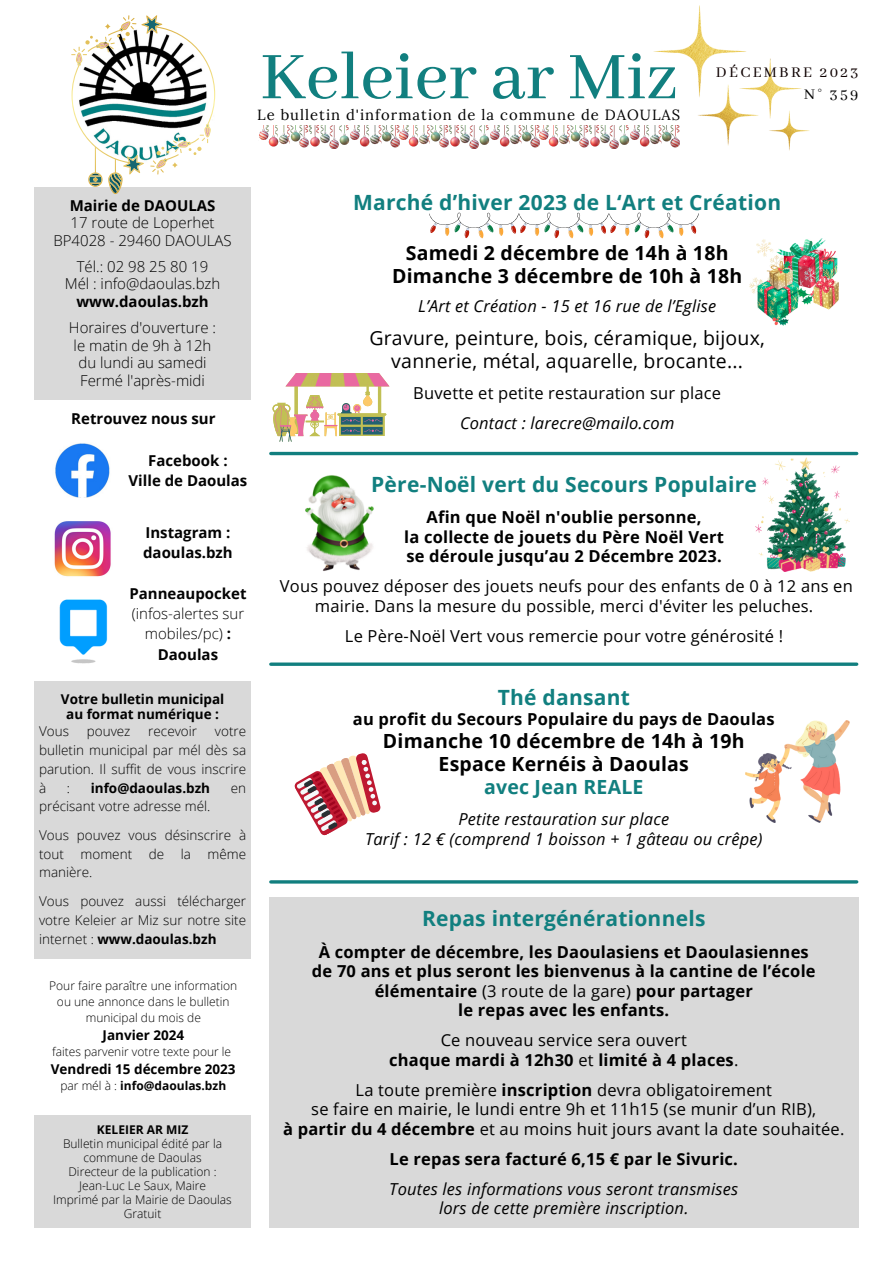
<style>
.page{position:relative;width:893px;height:1264px;background:#fff}
.page>*{position:absolute;margin:0;border:0;box-sizing:border-box;transform-origin:0 0}
.t1{font:500 73.5px "Abhaya Libre";color:#117f7f}
.t2{font:700 21px "Open Sans";letter-spacing:.01em;color:#117f7f}
.t3{font:700 19.5px "Open Sans";letter-spacing:.015em;color:#000}
.t4{font:19.5px "Open Sans";letter-spacing:.01em;color:#000}
.t5{font:700 19.5px "Open Sans";letter-spacing:.01em;color:#117f7f}
.t6{font:16.5px/19.5px "Open Sans";letter-spacing:.01em;color:#000;text-align:center}
.t7{font:700 16.5px/19.5px "Open Sans";letter-spacing:.01em;color:#000;text-align:center}
.t8{font:italic 16.5px "Open Sans";letter-spacing:.01em;color:#000}
.t9{font:16.5px "Abhaya Libre";letter-spacing:.14em;color:#0e0000}
.t10{font:16.5px "Abhaya Libre";color:#000}
.t11{font:300 15px "Open Sans";color:#000}
.t12{font:700 15px "Open Sans";color:#030303}
.t13{font:700 15px "Open Sans";color:#000}
.t14{font:300 15px/20.2px "Open Sans";color:#030303;text-align:center}
.t15{font:14.7px "Lora";letter-spacing:.07em;color:#000}
.t16{font:300 13.5px/18.8px "Open Sans";color:#000;text-align:justify}
.t17{font:700 13.5px "Open Sans";color:#000}
.t18{font:300 12px/14px "Open Sans";color:#000;text-align:center}
.t19{font:300 12px/16px "Open Sans";color:#030303;text-align:center}
.t20{font:700 12px "Open Sans";color:#030303}
.t21{font:700 12px "Open Sans";color:#000}
.s1{font-weight:700}
.s2{font-weight:300}
.s3{font-weight:400}
</style>
<div class="page">
<div style="left:34px;top:187px;width:217px;height:212px;background:#d9d9d9"></div>
<div style="left:34px;top:1115px;width:217px;height:112px;background:#d9d9d9"></div>
<div style="left:34px;top:681px;width:217px;height:278px;background:#d9d9d9"></div>
<img style="left:55px;top:443px;width:55px;height:54px">
<img style="left:54px;top:521px;width:57px;height:56px">
<img style="left:59px;top:599px;width:49px;height:65px">
<hr style="left:271px;top:880px;width:585px;height:3px;background:#117f7f">
<svg style="left:271px;top:662px;width:585px;height:4px;background:#369292"></svg>
<div style="left:269px;top:897px;width:589px;height:330px;background:#d9d9d9"></div>
<hr style="left:271px;top:452px;width:585px;height:3px;background:#117f7f">
<svg style="left:294px;top:753px;width:87px;height:83px"></svg>
<img style="left:746px;top:720px;width:103px;height:102px">
<img style="left:758px;top:59px;width:51px;height:92px">
<img style="left:654px;top:6px;width:104px;height:139px">
<img style="left:749px;top:238px;width:89px;height:87px">
<svg style="left:429px;top:213px;width:269px;height:25px"></svg>
<img style="left:755px;top:457px;width:94px;height:114px">
<img style="left:305px;top:475px;width:69px;height:96px">
<svg style="left:272px;top:373px;width:117px;height:68px"></svg>
<svg style="left:71px;top:15px;width:144px;height:179px"></svg>
<img style="left:259px;top:125px;width:420px;height:24px">
<p class="t1" style="left:260px;top:36px;width:418px">Keleier ar Miz</p>
<p class="t15" style="left:257px;top:105px;width:424px">Le bulletin d'information de la commune de DAOULAS</p>
<p class="t9" style="left:715px;top:63px;width:144px">DÉCEMBRE 2023</p>
<p class="t10" style="left:804px;top:85px;width:56px">N° 359</p>
<p class="t13" style="left:70px;top:195px;width:147px">Mairie de DAOULAS</p>
<p class="t11" style="left:70px;top:212px;width:145px">17 route de Loperhet</p>
<p class="t11" style="left:53px;top:230px;width:180px">BP4028 - 29460 DAOULAS</p>
<p class="t11" style="left:77px;top:256px;width:133px">Tél.: 02 98 25 80 19</p>
<p class="t11" style="left:65px;top:273px;width:157px">Mél : info@daoulas.bzh</p>
<p class="t13" style="left:76px;top:291px;width:134px">www.daoulas.bzh</p>
<p class="t11" style="left:69px;top:317px;width:149px">Horaires d'ouverture :</p>
<p class="t11" style="left:74px;top:335px;width:139px">le matin de 9h à 12h</p>
<p class="t11" style="left:78px;top:352px;width:130px">du lundi au samedi</p>
<p class="t11" style="left:80px;top:369px;width:126px">Fermé l'après-midi</p>
<p class="t12" style="left:71px;top:408px;width:146px">Retrouvez nous sur</p>
<p class="t12" style="left:148px;top:450px;width:81px">Facebook :</p>
<p class="t12" style="left:128px;top:470px;width:120px">Ville de Daoulas</p>
<p class="t12" style="left:145px;top:522px;width:86px">Instagram :</p>
<p class="t12" style="left:143px;top:542px;width:91px">daoulas.bzh</p>
<p class="t12" style="left:129px;top:582px;width:118px">Panneaupocket</p>
<p class="t14" style="left:132px;top:603px;width:114px">(infos-alertes sur mobiles/pc) <span class="s1">:</span></p>
<p class="t12" style="left:158px;top:643px;width:62px">Daoulas</p>
<p class="t17" style="left:61px;top:689px;width:165px">Votre bulletin municipal</p>
<p class="t17" style="left:66px;top:705px;width:154px">au format numérique :</p>
<p class="t16" style="left:39px;top:721px;width:31px">Vous</p>
<p class="t16" style="left:87px;top:721px;width:45px">pouvez</p>
<p class="t16" style="left:148px;top:721px;width:50px">recevoir</p>
<p class="t16" style="left:39px;top:721px;width:208px;text-indent:176px">votre bulletin municipal par mél dès sa parution. Il suffit de vous inscrire à</p>
<p class="t16" style="left:67px;top:778px;width:5px">:</p>
<p class="t17" style="left:91px;top:778px;width:121px">info@daoulas.bzh</p>
<p class="t16" style="left:231px;top:778px;width:17px">en</p>
<p class="t16" style="left:39px;top:796px;width:173px">précisant votre adresse mél.</p>
<p class="t16" style="left:39px;top:825px;width:208px">Vous pouvez vous désinscrire à tout moment de la même manière.</p>
<p class="t16" style="left:39px;top:891px;width:208px">Vous pouvez aussi télécharger votre Keleier ar Miz sur notre site internet : <span class="s1">www.daoulas.bzh</span></p>
<p class="t19" style="left:49px;top:977px;width:189px">Pour faire paraître une information</p>
<p class="t19" style="left:57px;top:993px;width:174px">ou une annonce dans le bulletin municipal du mois de</p>
<p class="t17" style="left:102px;top:1025px;width:83px">Janvier 2024</p>
<p class="t19" style="left:52px;top:1043px;width:180px">faites parvenir votre texte pour le</p>
<p class="t17" style="left:51px;top:1059px;width:186px">Vendredi 15 décembre 2023</p>
<p class="t20" style="left:60px;top:1077px;width:167px"><span class="s2">par mél à :</span> info@daoulas.bzh</p>
<p class="t21" style="left:97px;top:1120px;width:93px">KELEIER AR MIZ</p>
<p class="t18" style="left:63px;top:1136px;width:160px">Bulletin municipal édité par la commune de Daoulas</p>
<p class="t18" style="left:68px;top:1163px;width:149px">Directeur de la publication :</p>
<p class="t18" style="left:79px;top:1177px;width:128px">Jean-Luc Le Saux, Maire</p>
<p class="t18" style="left:53px;top:1191px;width:180px">Imprimé par la Mairie de Daoulas</p>
<p class="t18" style="left:124px;top:1205px;width:39px">Gratuit</p>
<p class="t2" style="left:353px;top:188px;width:429px">Marché d’hiver 2023 de L‘Art et Création</p>
<p class="t3" style="left:406px;top:239px;width:324px">Samedi 2 décembre de 14h à 18h</p>
<p class="t3" style="left:392px;top:262px;width:351px">Dimanche 3 décembre de 10h à 18h</p>
<p class="t8" style="left:418px;top:294px;width:299px">L’Art et Création - 15 et 16 rue de l’Eglise</p>
<p class="t4" style="left:369px;top:324px;width:397px">Gravure, peinture, bois, céramique, bijoux,</p>
<p class="t4" style="left:391px;top:347px;width:353px">vannerie, métal, aquarelle, brocante...</p>
<p class="t6" style="left:413px;top:383px;width:309px">Buvette et petite restauration sur place</p>
<p class="t8" style="left:460px;top:411px;width:216px">Contact : larecre@mailo.com</p>
<p class="t2" style="left:371px;top:469px;width:387px">Père-Noël vert du Secours Populaire</p>
<p class="t7" style="left:426px;top:507px;width:277px">Afin que Noël n'oublie personne,</p>
<p class="t7" style="left:404px;top:526px;width:321px">la collecte de jouets du Père Noël Vert</p>
<p class="t7" style="left:406px;top:546px;width:317px">se déroule jusqu’au 2 Décembre 2023.</p>
<p class="t6" style="left:280px;top:576px;width:574px">Vous pouvez déposer des jouets neufs pour des enfants de 0 à 12 ans en mairie. Dans la mesure du possible, merci d'éviter les peluches.</p>
<p class="t6" style="left:345px;top:625px;width:440px">Le Père-Noël Vert vous remercie pour votre générosité !</p>
<p class="t2" style="left:497px;top:682px;width:134px">Thé dansant</p>
<p class="t7" style="left:353px;top:709px;width:423px">au profit du Secours Populaire du pays de Daoulas</p>
<p class="t3" style="left:383px;top:727px;width:363px">Dimanche 10 décembre de 14h à 19h</p>
<p class="t3" style="left:438px;top:750px;width:252px">Espace Kernéis à Daoulas</p>
<p class="t5" style="left:484px;top:773px;width:161px">avec Jean REALE</p>
<p class="t8" style="left:458px;top:807px;width:212px">Petite restauration sur place</p>
<p class="t8" style="left:365px;top:827px;width:399px">Tarif : 12 € (comprend 1 boisson + 1 gâteau ou crêpe)</p>
<p class="t2" style="left:422px;top:904px;width:285px">Repas intergénérationnels</p>
<p class="t7" style="left:319px;top:941px;width:491px">À compter de décembre, les Daoulasiens et Daoulasiennes</p>
<p class="t7" style="left:312px;top:961px;width:505px">de 70 ans et plus seront les bienvenus à la cantine de l’école élémentaire <span class="s3">(3 route de la gare)</span> pour partager</p>
<p class="t7" style="left:458px;top:1000px;width:212px">le repas avec les enfants.</p>
<p class="t6" style="left:440px;top:1030px;width:248px">Ce nouveau service sera ouvert</p>
<p class="t7" style="left:389px;top:1049px;width:351px">chaque mardi à 12h30 <span class="s3">et</span> limité à 4 places<span class="s3">.</span></p>
<p class="t6" style="left:355px;top:1079px;width:418px">La toute première <span class="s1">inscription</span> devra obligatoirement</p>
<p class="t6" style="left:311px;top:1099px;width:506px">se faire en mairie, le lundi entre 9h et 11h15 (se munir d’un RIB),</p>
<p class="t6" style="left:283px;top:1118px;width:562px"><span class="s1">à partir du 4 décembre</span> et au moins huit jours avant la date souhaitée.</p>
<p class="t7" style="left:389px;top:1148px;width:350px">Le repas sera facturé 6,15 € par le Sivuric.</p>
<p class="t8" style="left:389px;top:1177px;width:350px">Toutes les informations vous seront transmises</p>
<p class="t8" style="left:439px;top:1196px;width:251px">lors de cette première inscription.</p>
</div>
